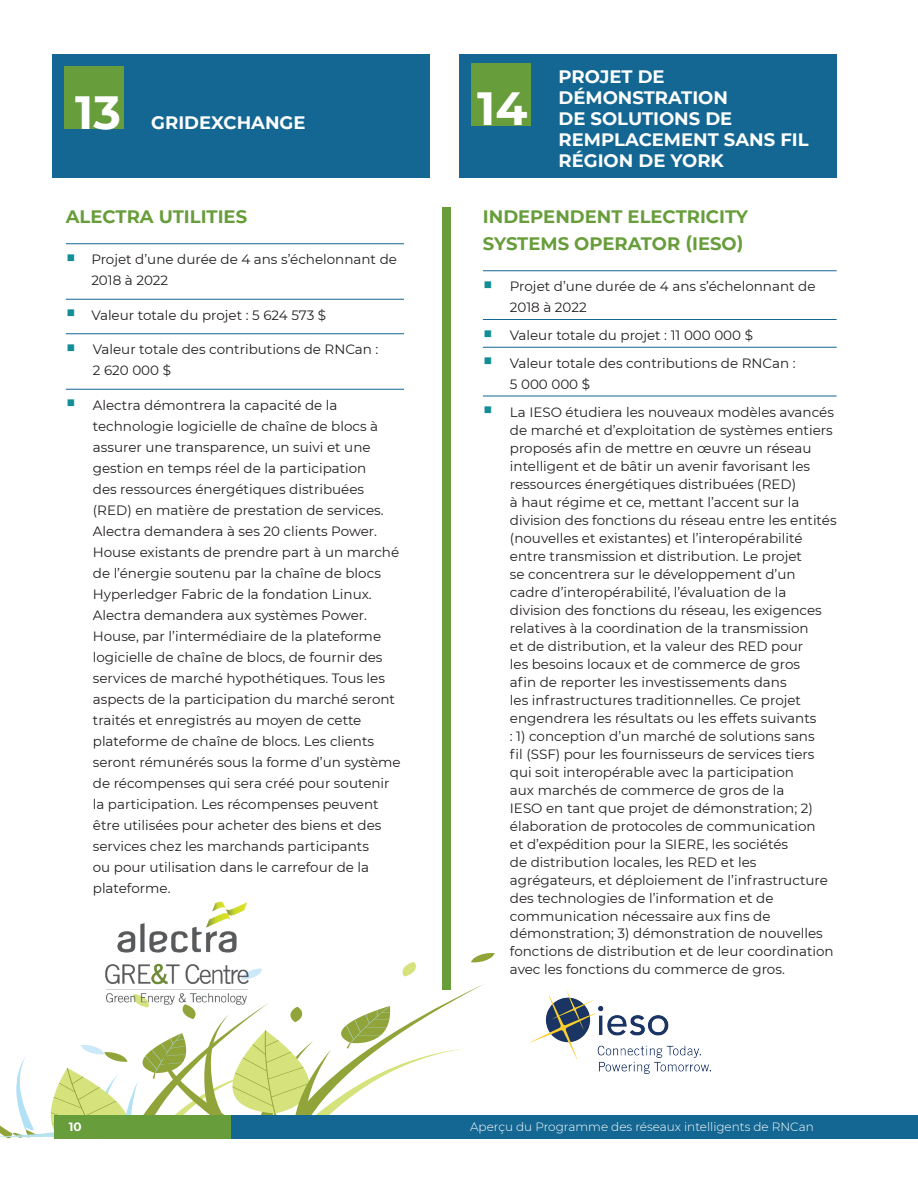
<style>
.page{position:relative;width:918px;height:1188px;background:#fff}
.page>*{position:absolute;margin:0;border:0;box-sizing:border-box;transform-origin:0 0}
.t1{font:700 46.5px "Montserrat";color:#fff}
.t2{font:700 18px/21px "Montserrat";color:#fff}
.t3{font:700 18px/27px "Montserrat";color:#679d3a}
.t4{font:13.5px/18px "Montserrat";color:#231f20}
.t5{font:300 12px "Montserrat";color:#fff}
.t6{font:700 12px "Montserrat";color:#fff}
</style>
<div class="page">
<svg style="left:0;top:953px;width:495px;height:186px"></svg>
<div style="left:231px;top:1116px;width:687px;height:23px;background:#136792"></div>
<div style="left:55px;top:1116px;width:176px;height:23px;background:#679d3a"></div>
<div style="left:459px;top:54px;width:378px;height:124px;background:#136792"></div>
<div style="left:471px;top:63px;width:59px;height:62px;background:#679d3a"></div>
<hr style="left:483px;top:270px;width:354px;height:1px;background:#136792">
<hr style="left:483px;top:319px;width:354px;height:1px;background:#136792">
<hr style="left:483px;top:347px;width:354px;height:1px;background:#136792">
<hr style="left:483px;top:396px;width:354px;height:1px;background:#136792">
<img style="left:530px;top:990px;width:180px;height:83px">
<div style="left:52px;top:55px;width:378px;height:123px;background:#136792"></div>
<div style="left:64px;top:66px;width:60px;height:63px;background:#679d3a"></div>
<hr style="left:66px;top:243px;width:338px;height:1px;background:#136792">
<hr style="left:66px;top:299px;width:338px;height:1px;background:#136792">
<hr style="left:66px;top:333px;width:338px;height:1px;background:#136792">
<hr style="left:66px;top:389px;width:338px;height:1px;background:#136792">
<img style="left:81px;top:901px;width:194px;height:124px">
<div style="left:442px;top:207px;width:8px;height:783px;background:#679d3a"></div>
<h2 class="t1" style="left:75px;top:79px;width:47px">13</h2>
<h2 class="t2" style="left:151px;top:111px;width:156px">GRIDEXCHANGE</h2>
<h2 class="t1" style="left:477px;top:75px;width:52px">14</h2>
<h2 class="t2" style="left:559px;top:65px;width:252px">PROJET DE<br>DÉMONSTRATION<br>DE SOLUTIONS DE<br>REMPLACEMENT SANS FIL<br>RÉGION DE YORK</h2>
<h3 class="t3" style="left:66px;top:202px;width:183px">ALECTRA UTILITIES</h3>
<p class="t4" style="left:91px;top:249px;width:307px;line-height:21px">Projet d’une durée de 4 ans s’échelonnant de<br>2018 à 2022</p>
<p class="t4" style="left:91px;top:306px;width:236px">Valeur totale du projet : 5 624 573 $</p>
<p class="t4" style="left:93px;top:339px;width:287px;line-height:21px">Valeur totale des contributions de RNCan :<br>2 620 000 $</p>
<p class="t4" style="left:93px;top:394px;width:309px;line-height:21px">Alectra démontrera la capacité de la technologie logicielle de chaîne de blocs à assurer une transparence, un suivi et une gestion en temps réel de la participation<br>des ressources énergétiques distribuées (RED) en matière de prestation de services.<br>Alectra demandera à ses 20 clients Power.<br>House existants de prendre part à un marché de l’énergie soutenu par la chaîne de blocs Hyperledger Fabric de la fondation Linux.<br>Alectra demandera aux systèmes Power.<br>House, par l’intermédiaire de la plateforme logicielle de chaîne de blocs, de fournir des services de marché hypothétiques. Tous les aspects de la participation du marché seront traités et enregistrés au moyen de cette plateforme de chaîne de blocs. Les clients seront rémunérés sous la forme d’un système de récompenses qui sera créé pour soutenir la participation. Les récompenses peuvent être utilisées pour acheter des biens et des services chez les marchands participants<br>ou pour utilisation dans le carrefour de la plateforme.</p>
<h3 class="t3" style="left:483px;top:202px;width:267px">INDEPENDENT ELECTRICITY<br>SYSTEMS OPERATOR (IESO)</h3>
<p class="t4" style="left:510px;top:276px;width:307px;line-height:21px">Projet d’une durée de 4 ans s’échelonnant de<br>2018 à 2022</p>
<p class="t4" style="left:510px;top:326px;width:245px">Valeur totale du projet : 11 000 000 $</p>
<p class="t4" style="left:510px;top:352px;width:287px;line-height:21px">Valeur totale des contributions de RNCan :<br>5 000 000 $</p>
<p class="t4" style="left:510px;top:402px;width:328px">La IESO étudiera les nouveaux modèles avancés de marché et d’exploitation de systèmes entiers proposés afin de mettre en œuvre un réseau intelligent et de bâtir un avenir favorisant les ressources énergétiques distribuées (RED)<br>à haut régime et ce, mettant l’accent sur la division des fonctions du réseau entre les entités (nouvelles et existantes) et l’interopérabilité entre transmission et distribution. Le projet<br>se concentrera sur le développement d’un cadre d’interopérabilité, l’évaluation de la division des fonctions du réseau, les exigences relatives à la coordination de la transmission<br>et de distribution, et la valeur des RED pour<br>les besoins locaux et de commerce de gros<br>afin de reporter les investissements dans<br>les infrastructures traditionnelles. Ce projet engendrera les résultats ou les effets suivants<br>: 1) conception d’un marché de solutions sans<br>fil (SSF) pour les fournisseurs de services tiers qui soit interopérable avec la participation<br>aux marchés de commerce de gros de la<br>IESO en tant que projet de démonstration; 2) élaboration de protocoles de communication<br>et d’expédition pour la SIERE, les sociétés<br>de distribution locales, les RED et les agrégateurs, et déploiement de l’infrastructure des technologies de l’information et de communication nécessaire aux fins de démonstration; 3) démonstration de nouvelles fonctions de distribution et de leur coordination avec les fonctions du commerce de gros.</p>
<p class="t6" style="left:69px;top:1118px;width:14px">10</p>
<p class="t5" style="left:470px;top:1118px;width:345px">Aperçu du Programme des réseaux intelligents de RNCan</p>
</div>
